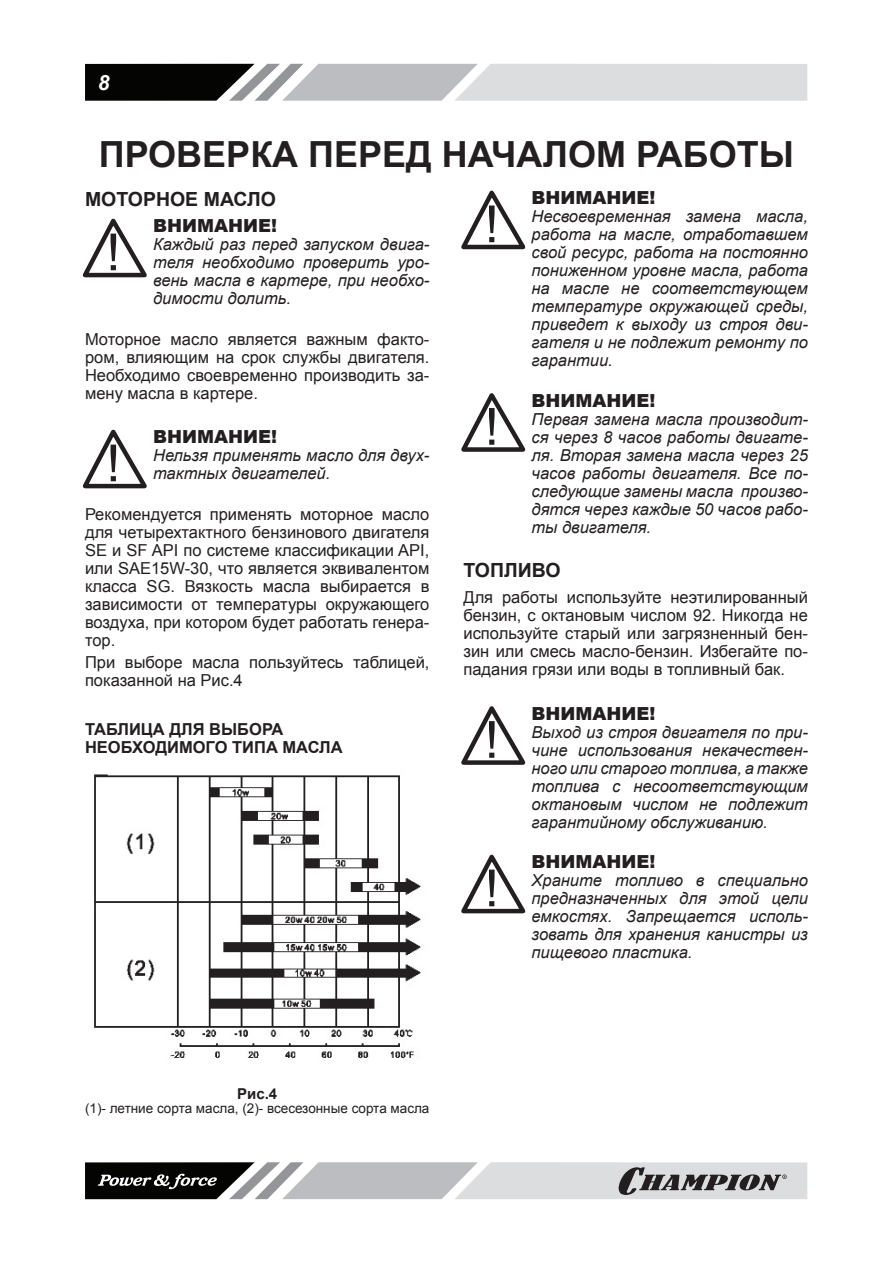
<style>
.page{position:relative;width:893px;height:1263px;background:#fff}
.page>*{position:absolute;margin:0;border:0;box-sizing:border-box;transform-origin:0 0}
.t1{font:700 36px "Arial";color:#231f20}
.t2{font:italic 700 21px "Arial";color:#fff}
.t3{font:700 19.5px "Arial";color:#231f20}
.t4{font:900 18px "Arial";color:#231f20}
.t5{font:italic 16.5px/18px "Arial";color:#231f20;text-align:justify}
.t6{font:16.5px/18px "Arial";color:#231f20;text-align:justify}
.t7{font:700 16.5px/18px "Arial";color:#231f20}
.t8{font:700 15px "Arial";color:#231f20}
.t9{font:13.5px "Arial";color:#231f20}
</style>
<div class="page">
<svg style="left:85px;top:64px;width:722px;height:37px;background:#a8a9aa"></svg>
<svg style="left:85px;top:1162px;width:722px;height:37px;background:#a2a3a4"></svg>
<svg style="left:82px;top:218px;width:65px;height:60px"></svg>
<svg style="left:82px;top:429px;width:65px;height:60px"></svg>
<img style="left:94px;top:774px;width:327px;height:285px">
<svg style="left:461px;top:190px;width:65px;height:60px"></svg>
<svg style="left:461px;top:393px;width:65px;height:59px"></svg>
<svg style="left:461px;top:706px;width:65px;height:59px"></svg>
<svg style="left:461px;top:854px;width:65px;height:60px"></svg>
<p class="t2" style="left:98px;top:68px;width:13px">8</p>
<h1 class="t1" style="left:99px;top:130px;width:128px">ПРОВЕРКА</h1>
<h1 class="t1" style="left:308px;top:130px;width:51px">ПЕРЕД</h1>
<h1 class="t1" style="left:442px;top:130px;width:26px">НАЧА</h1>
<h1 class="t1" style="left:543px;top:130px;width:253px">ЛОМ РАБОТЫ</h1>
<p class="t3" style="left:85px;top:186px;width:58px">МОТОРНОЕ</p>
<p class="t3" style="left:204px;top:186px;width:72px">МАСЛО</p>
<p class="t4" style="left:153px;top:213px;width:125px">ВНИМАНИЕ!</p>
<p class="t5" style="left:153px;top:236px;width:278px">Каждый раз перед запуском двига&shy;теля необходимо проверить уро&shy;вень масла в картере, при необхо&shy;димости долить.</p>
<p class="t6" style="left:85px;top:330px;width:346px">Моторное масло является важным факто&shy;ром, влияющим на срок службы двигателя.<br>Необходимо своевременно производить за&shy;мену масла в картере.</p>
<p class="t4" style="left:153px;top:424px;width:125px">ВНИМАНИЕ!</p>
<p class="t5" style="left:153px;top:447px;width:278px">Нельзя применять масло для двух&shy;тактных двигателей.</p>
<p class="t6" style="left:85px;top:505px;width:346px">Рекомендуется применять моторное масло для четырехтактного бензинового двигателя SE и SF API по системе классификации API, или SAE15W-30, что является эквивалентом класса SG. Вязкость масла выбирается в зависимости от температуры окружающего воздуха, при котором будет работать генера&shy;тор.</p>
<p class="t6" style="left:85px;top:653px;width:346px">При выборе масла пользуйтесь таблицей, показанной на Рис.4</p>
<p class="t7" style="left:85px;top:720px;width:177px">ТАБЛИЦА ДЛЯ ВЫБОРА<br>НЕО</p>
<p class="t4" style="left:532px;top:185px;width:125px">ВНИМАНИЕ!</p>
<p class="t5" style="left:531px;top:208px;width:278px">Несвоевременная замена масла, работа на масле, отработавшем свой ресурс, работа на постоянно пониженном уровне масла, работа на масле не соответствующем температуре окружающей среды, приведет к выходу из строя дви&shy;гателя и не подлежит ремонту по гарантии.</p>
<p class="t4" style="left:532px;top:387px;width:125px">ВНИМАНИЕ!</p>
<p class="t5" style="left:531px;top:410px;width:278px">Первая замена масла производит&shy;ся через 8 часов работы двигате&shy;ля. Вторая замена масла через 25 часов работы двигателя. Все по&shy;следующие замены масла произво&shy;дятся через каждые 50 часов рабо&shy;ты двигателя.</p>
<p class="t3" style="left:463px;top:557px;width:97px">ТОПЛИВО</p>
<p class="t6" style="left:463px;top:588px;width:346px">Для работы используйте неэтилированный бензин, с октановым числом 92. Н икогда не используйте старый или загрязненный бен&shy;зин или смесь масло-бензин. Избегайте по&shy;падания грязи или воды в топливный бак.</p>
<p class="t4" style="left:532px;top:700px;width:125px">ВНИМАНИЕ!</p>
<p class="t5" style="left:531px;top:723px;width:278px">Выход из строя двигателя по при&shy;чине использования некачествен&shy;ного или старого топлива, а также топлива с несоответствующим октановым числом не подлежит гарантийному обслуживанию.</p>
<p class="t4" style="left:532px;top:849px;width:125px">ВНИМАНИЕ!</p>
<p class="t5" style="left:531px;top:872px;width:278px">Храните топливо в специально предназначенных для этой цели емкостях. Запрещается исполь&shy;зовать для хранения канистры из пищевого пластика.</p>
<p class="t7" style="left:121px;top:738px;width:24px">БХОДИ</p>
<p class="t7" style="left:179px;top:738px;width:165px">МОГО ТИПА МАСЛА</p>
<p class="t8" style="left:237px;top:1084px;width:42px">Рис.4</p>
<p class="t9" style="left:85px;top:1099px;width:346px">(1)- летние сорта масла, (2)- всесезонные сорта масла</p>
</div>
